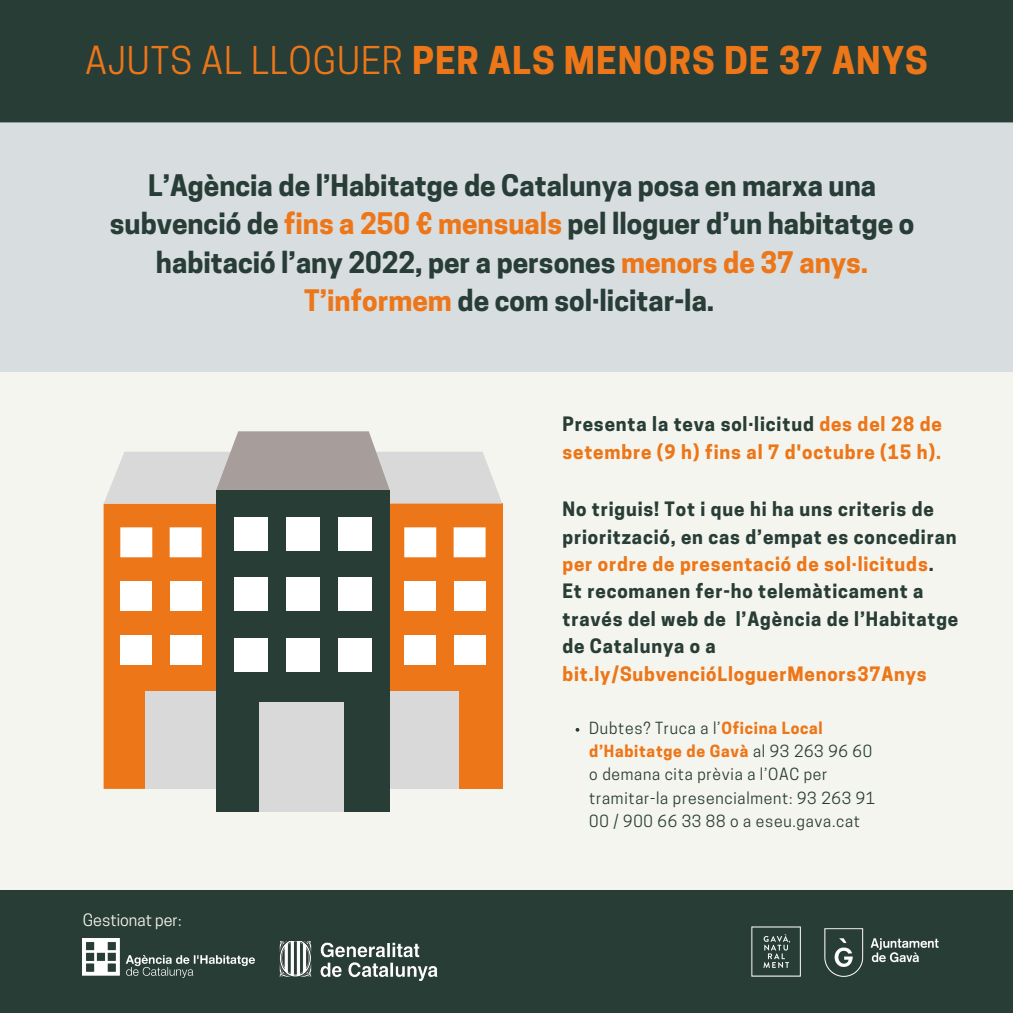
<style>
.page{position:relative;width:1013px;height:1013px;background:#fff}
.page>*{position:absolute;margin:0;border:0;box-sizing:border-box;transform-origin:0 0}
.t1{font:700 36px "Cooper Hewitt";letter-spacing:.03em;color:#ed7618}
.t2{font:700 27.88px/38.5px "Cooper Hewitt";color:#283d36;text-align:center}
.t3{font:700 18.62px/27.4px "Cooper Hewitt";letter-spacing:.045em;color:#283d36}
.t4{font:700 18.62px/27.8px "Cooper Hewitt";letter-spacing:.045em;color:#ed7618}
.t5{font:16px "Cooper Hewitt";color:#f5f5ef}
.t6{font:15.75px/23.5px "Cooper Hewitt";letter-spacing:.045em;color:#283d36}
.s1{font-weight:400}
.s2{color:#ed7618}
.s3{color:#283d36}
.s4{font-weight:700;color:#ed7618}
</style>
<div class="page">
<div style="left:0;top:0;width:1012px;height:1012px;background:#f5f5ef"></div>
<div style="left:0;top:0;width:1012px;height:123px;background:#283d36"></div>
<div style="left:0;top:122px;width:1012px;height:250px;background:#d8dde0"></div>
<div style="left:0;top:890px;width:1012px;height:122px;background:#283d36"></div>
<img style="left:751px;top:926px;width:50px;height:51px">
<img style="left:824px;top:928px;width:115px;height:49px">
<img style="left:280px;top:941px;width:157px;height:39px">
<img style="left:83px;top:938px;width:171px;height:39px">
<div style="left:338px;top:503px;width:164px;height:286px;background:#ed7618"></div>
<div style="left:404px;top:527px;width:32px;height:30px;background:#fff"></div>
<div style="left:453px;top:527px;width:32px;height:30px;background:#fff"></div>
<div style="left:404px;top:581px;width:32px;height:30px;background:#fff"></div>
<div style="left:453px;top:581px;width:32px;height:30px;background:#fff"></div>
<div style="left:404px;top:635px;width:32px;height:30px;background:#fff"></div>
<div style="left:453px;top:635px;width:32px;height:30px;background:#fff"></div>
<div style="left:379px;top:692px;width:80px;height:97px;background:#d9d9d9"></div>
<div style="left:104px;top:503px;width:164px;height:286px;background:#ed7618"></div>
<div style="left:120px;top:527px;width:32px;height:30px;background:#fff"></div>
<div style="left:170px;top:527px;width:32px;height:30px;background:#fff"></div>
<div style="left:120px;top:581px;width:32px;height:30px;background:#fff"></div>
<div style="left:170px;top:581px;width:32px;height:30px;background:#fff"></div>
<div style="left:120px;top:635px;width:32px;height:30px;background:#fff"></div>
<div style="left:170px;top:635px;width:32px;height:30px;background:#fff"></div>
<div style="left:145px;top:692px;width:79px;height:97px;background:#d9d9d9"></div>
<div style="left:216px;top:490px;width:173px;height:321px;background:#283d36"></div>
<svg style="left:104px;top:431px;width:398px;height:72px"></svg>
<div style="left:234px;top:516px;width:34px;height:34px;background:#fff"></div>
<div style="left:286px;top:516px;width:34px;height:34px;background:#fff"></div>
<div style="left:338px;top:516px;width:34px;height:34px;background:#fff"></div>
<div style="left:234px;top:577px;width:34px;height:34px;background:#fff"></div>
<div style="left:286px;top:577px;width:34px;height:34px;background:#fff"></div>
<div style="left:338px;top:577px;width:34px;height:34px;background:#fff"></div>
<div style="left:234px;top:638px;width:34px;height:34px;background:#fff"></div>
<div style="left:286px;top:638px;width:34px;height:34px;background:#fff"></div>
<div style="left:338px;top:638px;width:34px;height:34px;background:#fff"></div>
<div style="left:259px;top:702px;width:85px;height:109px;background:#d9d9d9"></div>
<h1 class="t1" style="left:85px;top:47px;width:844px"><span class="s1">AJUTS AL LLOGUER</span> PER ALS MENORS DE 37 ANYS</h1>
<h2 class="t2" style="left:110px;top:170px;width:806px">L’Agència de l’Habitatge de Catalunya posa en marxa una subvenció de <span class="s2">fins a 250 € mensuals</span> pel lloguer d’un habitatge o habitació l’any 2022, per a persones <span class="s2">menors de 37 anys.<br>T’informem</span> de com sol·licitar-la.</h2>
<p class="t4" style="left:562px;top:412px;width:381px"><span class="s3">Presenta la teva sol·licitud</span> des del 28 de setembre (9 h) fins al 7 d'octubre (15 h).</p>
<p class="t3" style="left:562px;top:498px;width:397px">No triguis! Tot i que hi ha uns criteris de priorització, en cas d’empat es concediran <span class="s2">per ordre de presentació de sol·licituds</span>.<br>Et recomanen fer-ho telemàticament a través del web de l’Agència de l’Habitatge de Catalunya o a</p>
<p class="t4" style="left:562px;top:662px;width:366px">bit.ly/SubvencióLloguerMenors37Anys</p>
<p class="t5" style="left:83px;top:914px;width:100px">Gestionat per:</p>
<p class="t6" style="left:589px;top:718px;width:287px">Dubtes? Truca a l’<span class="s4">Oficina Local d’Habitatge de Gavà</span> al 93 263 96 60 o demana cita prèvia a l’OAC per tramitar-la presencialment: 93 263 91<br>00 / 900 66 33 88 o a eseu.gava.cat</p>
</div>
